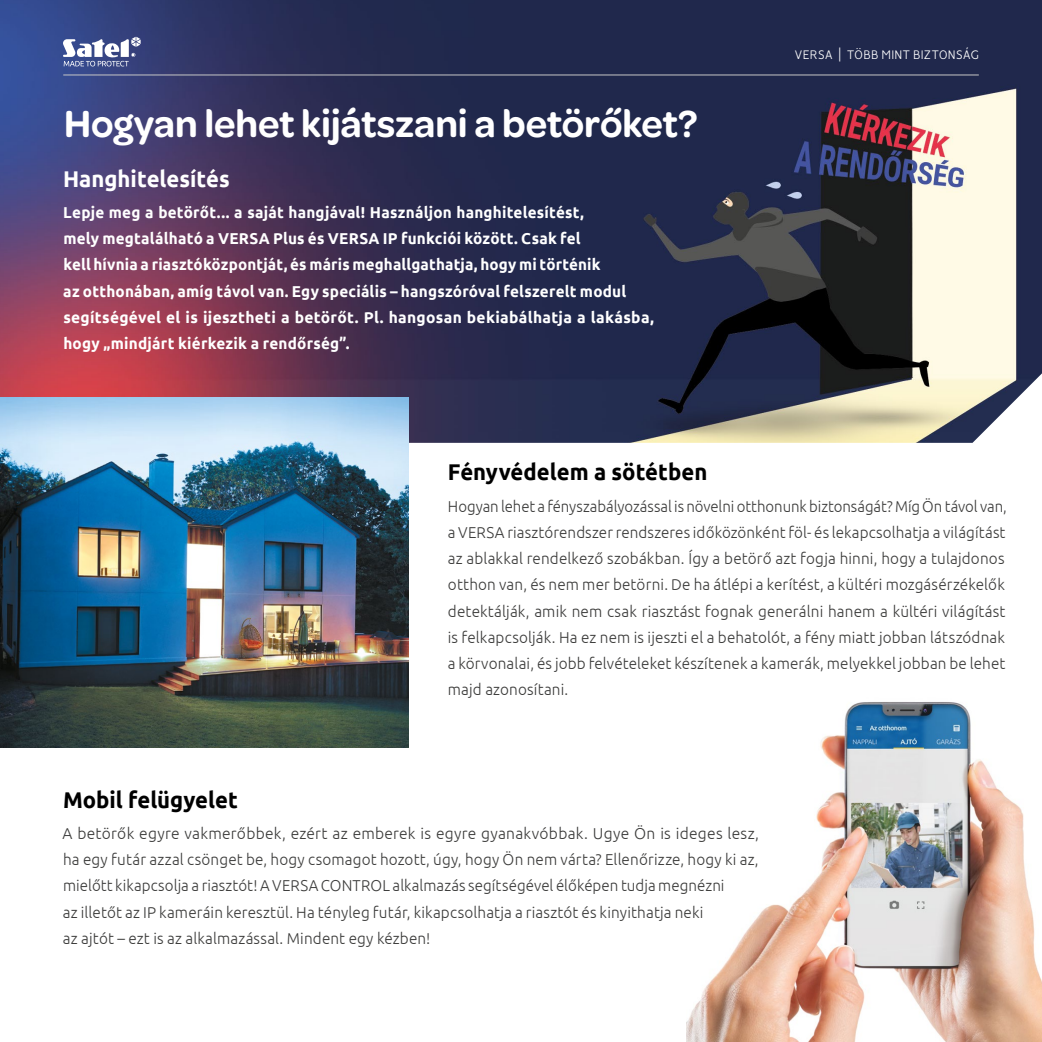
<style>
.page{position:relative;width:1042px;height:1042px;background:#fff}
.page>*{position:absolute;margin:0;border:0;box-sizing:border-box;transform-origin:0 0}
.Tytuł{font:600 40.25px "Omnes";letter-spacing:-.005em;color:#fff}
.Tytuł-2{font:700 22.75px "Ubuntu";color:#000}
.Tytuł-3{font:700 22.75px "Ubuntu";color:#fff}
.Akapit_-_mniejszy{font:300 15.75px/26.2px "Ubuntu";letter-spacing:.01em;color:#3c3c3b;scale:.95 1}
.Akapit_-_mniejszy-2{font:300 15.75px/26.2px "Ubuntu";letter-spacing:.01em;color:#3c3c3b}
.Akapit_-_mniejszy-3{font:700 15.75px/26.2px "Ubuntu";letter-spacing:.015em;color:#fff}
.t1{font:300 14px "Vision";color:#fff}
</style>
<div class="page">
<img style="left:0;top:0;width:1042px;height:443px">
<img style="left:687px;top:702px;width:355px;height:340px">
<img style="left:0;top:398px;width:408px;height:350px">
<hr style="left:63px;top:75px;width:916px;height:1px;background:#c6c6c6">
<svg style="left:63px;top:37px;width:78px;height:29px"></svg>
<p class="Tytuł" style="left:64px;top:95px;width:635px">Hogyan lehet kijátszani a betörőket?</p>
<p class="Tytuł-3" style="left:63px;top:165px;width:168px">Hanghitelesítés</p>
<p class="Akapit_-_mniejszy-3" style="left:63px;top:199px;width:592px">Lepje meg a betörőt... a saját hangjával! Használjon hanghitelesítést,<br>mely megtalálható a VERSA Plus és VERSA IP funkciói között. Csak fel<br>kell hívnia a riasztóközpontját, és máris meghallgathatja, hogy mi történik<br>az otthonában, amíg távol van. Egy speciális – hangszóróval felszerelt modul segítségével el is ijesztheti a betörőt. Pl. hangosan bekiabálhatja a lakásba, hogy „mindjárt kiérkezik a rendőrség”.</p>
<p class="t1" style="left:794px;top:47px;width:186px">VERSA | TÖBB MINT BIZTONSÁG</p>
<p class="Tytuł-2" style="left:448px;top:458px;width:261px">Fényvédelem a sötétben</p>
<p class="Akapit_-_mniejszy" style="left:448px;top:492px;width:590px">Hogyan lehet a fényszabályozással is növelni otthonunk biztonságát? Míg Ön távol van, a VERSA riasztórendszer rendszeres időközönként föl- és lekapcsolhatja a világítást az ablakkal rendelkező szobákban. Így a betörő azt fogja hinni, hogy a tulajdonos otthon van, és nem mer betörni. De ha átlépi a kerítést, a kültéri mozgásérzékelők detektálják, amik nem csak riasztást fognak generálni hanem a kültéri világítást is felkapcsolják. Ha ez nem is ijeszti el a behatolót, a fény miatt jobban látszódnak a körvonalai, és jobb felvételeket készítenek a kamerák, melyekkel jobban be lehet majd azonosítani.</p>
<p class="Tytuł-2" style="left:63px;top:785px;width:176px">Mobil felügyelet</p>
<p class="Akapit_-_mniejszy-2" style="left:63px;top:819px;width:698px">A betörők egyre vakmerőbbek, ezért az emberek is egyre gyanakvóbbak. Ugye Ön is ideges lesz, ha egy futár azzal csönget be, hogy csomagot hozott, úgy, hogy Ön nem várta? Ellenőrizze, hogy ki az, mielőtt kikapcsolja a riasztót! A VERSA CONTROL alkalmazás segítségével élőképen tudja megnézni<br>az illetőt az IP kameráin keresztül. Ha tényleg futár, kikapcsolhatja a riasztót és kinyithatja neki<br>az ajtót – ezt is az alkalmazással. Mindent egy kézben!</p>
</div>
